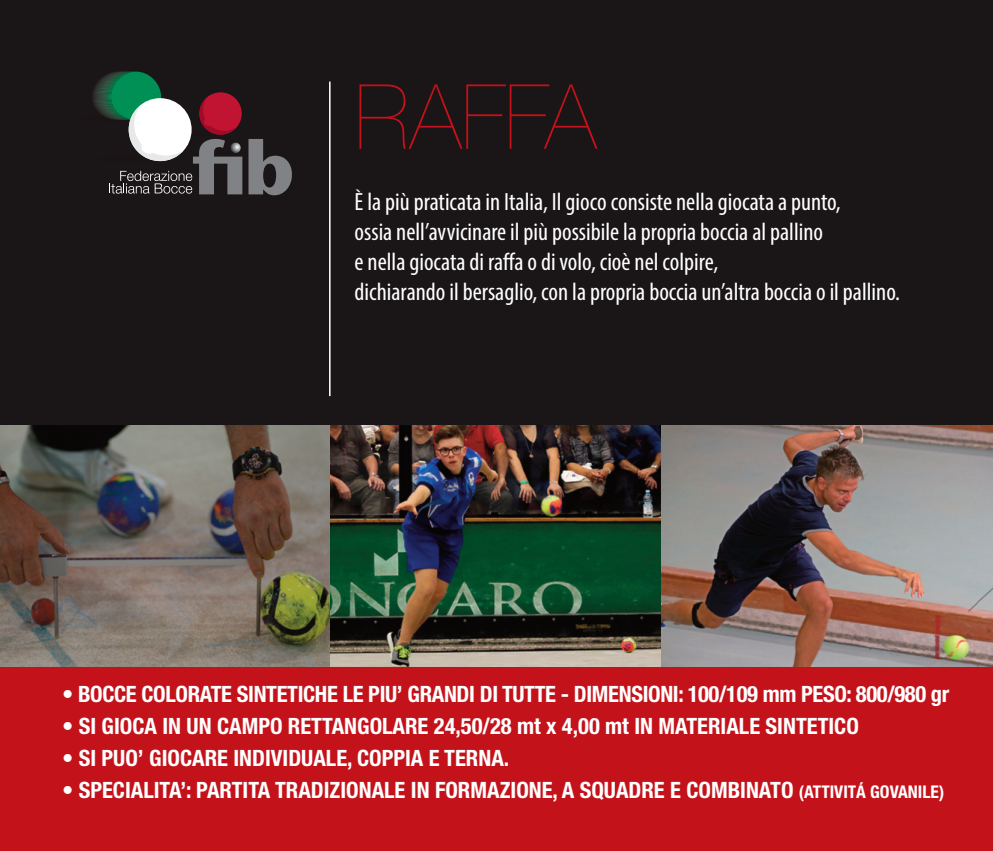
<style>
.page{position:relative;width:993px;height:851px;background:#fff}
.page>*{position:absolute;margin:0;border:0;box-sizing:border-box;transform-origin:0 0}
.t1{font:200 90px "Helvetica Neue";color:#c4121a}
.t2{font:condensed 25px/30px "Myriad Pro";color:#fff}
.t3{font:700 condensed 22.5px "Helvetica Neue";color:#fff}
.s1{font-size:17.5px}
</style>
<div class="page">
<div style="left:0;top:425px;width:992px;height:425px;background:#c4121a"></div>
<div style="left:0;top:0;width:992px;height:425px;background:#1a1516"></div>
<hr style="left:329px;top:81px;width:1px;height:315px;background:#fff">
<img style="left:0;top:425px;width:331px;height:241px">
<img style="left:331px;top:425px;width:330px;height:241px">
<img style="left:661px;top:425px;width:331px;height:241px">
<svg style="left:248px;top:139px;width:44px;height:56px"></svg>
<svg style="left:92px;top:72px;width:150px;height:122px"></svg>
<h1 class="t1" style="left:354px;top:65px;width:243px">RAFFA</h1>
<p class="t2" style="left:354px;top:189px;width:546px">È la più praticata in Italia, Il gioco consiste nella giocata a punto,<br>ossia nell’avvicinare il più possibile la propria boccia al pallino<br>e nella giocata di raffa o di volo, cioè nel colpire,<br>dichiarando il bersaglio, con la propria boccia un’altra boccia o il pallino.</p>
<p class="t3" style="left:62px;top:679px;width:888px">• BOCCE COLORATE SINTETICHE LE PIU’ GRANDI DI TUTTE - DIMENSIONI: 100/109 mm PESO: 800/980 gr</p>
<p class="t3" style="left:62px;top:711px;width:798px">• SI GIOCA IN UN CAMPO RETTANGOLARE 24,50/28 mt x 4,00 mt IN MATERIALE SINTETICO</p>
<p class="t3" style="left:62px;top:743px;width:448px">• SI PUO’ GIOCARE INDIVIDUALE, COPPIA E TERNA.</p>
<p class="t3" style="left:62px;top:775px;width:883px">• SPECIALITA’: PARTITA TRADIZIONALE IN FORMAZIONE, A SQUADRE E COMBINATO <span class="s1">(ATTIVITÁ GOVANILE)</span></p>
</div>
